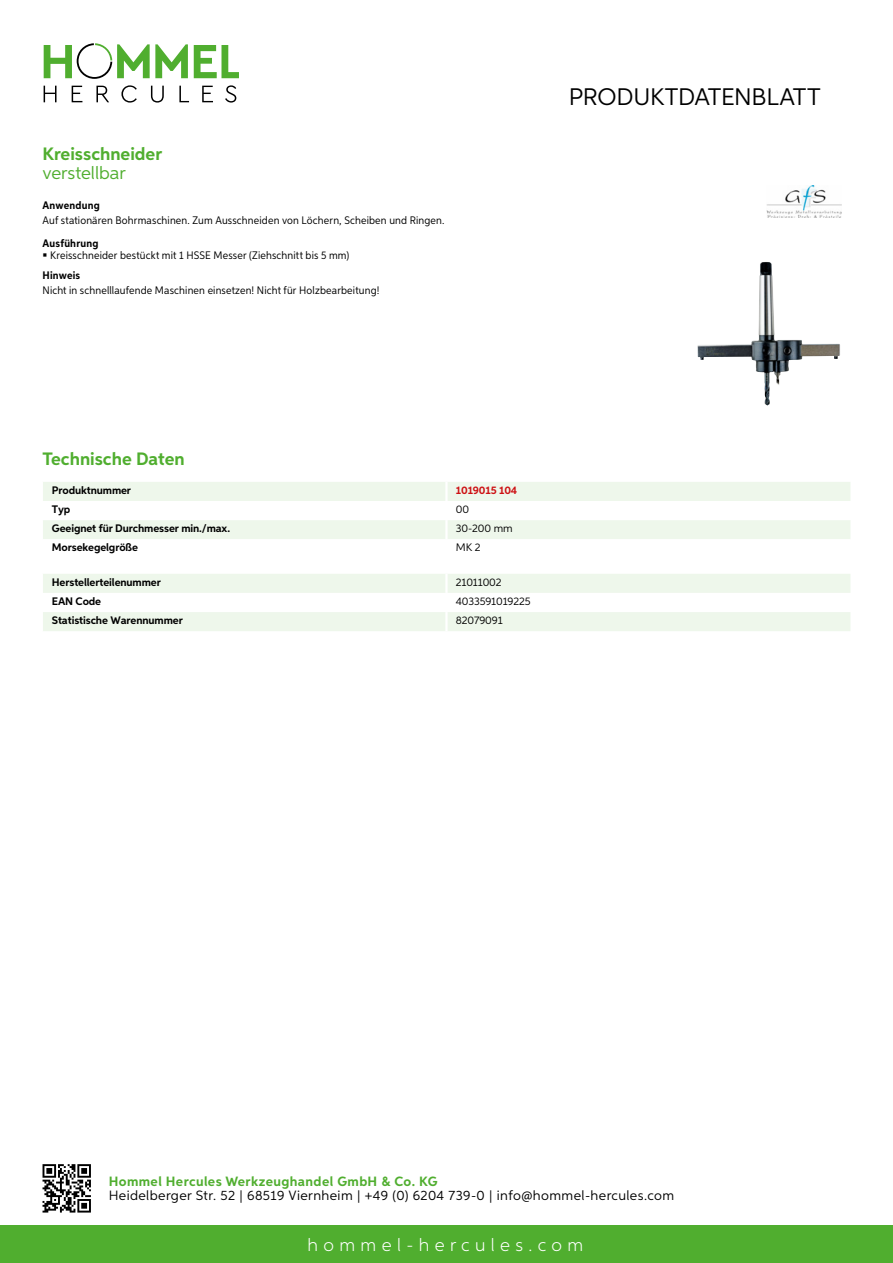
<style>
.page{position:relative;width:893px;height:1263px;background:#fff}
.page>*{position:absolute;margin:0;border:0;box-sizing:border-box;transform-origin:0 0}
.t1{font:24px "Aspira";letter-spacing:-.01em;color:#000}
.t2{font:700 18px "Aspira";color:#50ae2f}
.t3{font:300 18px "Aspira";letter-spacing:.3em;color:#fff}
.t4{font:18px "Aspira";color:#50ae2f}
.t5{font:13.5px "Aspira";letter-spacing:.03em;color:#000}
.t6{font:700 13.5px "Aspira";letter-spacing:.03em;color:#50ae2f}
.t7{font:10.95px "Aspira Nar";letter-spacing:.015em;color:#000}
.t8{font:700 10.95px "Aspira";letter-spacing:-.01em;color:#000}
.t9{font:10.95px "Aspira";letter-spacing:-.01em;color:#000}
.t10{font:700 10.95px "Aspira Nar";letter-spacing:.02em;color:#000}
.t11{font:700 10.95px "Aspira";letter-spacing:-.01em;color:#cd1013}
</style>
<div class="page">
<div style="left:0;top:1226px;width:893px;height:37px;background:#50ae2f"></div>
<svg style="left:43px;top:1164px;width:48px;height:48px"></svg>
<svg style="left:194px;top:45px;width:45px;height:33px"></svg>
<svg style="left:44px;top:43px;width:144px;height:36px"></svg>
<svg style="left:44px;top:86px;width:13px;height:16px"></svg>
<svg style="left:72px;top:86px;width:10px;height:16px"></svg>
<svg style="left:96px;top:86px;width:13px;height:16px"></svg>
<svg style="left:121px;top:85px;width:16px;height:18px"></svg>
<svg style="left:151px;top:86px;width:13px;height:17px"></svg>
<svg style="left:179px;top:86px;width:10px;height:16px"></svg>
<svg style="left:202px;top:86px;width:11px;height:16px"></svg>
<svg style="left:225px;top:85px;width:11px;height:18px"></svg>
<div style="left:43px;top:482px;width:807px;height:19px;background:#eef7eb"></div>
<div style="left:43px;top:520px;width:807px;height:19px;background:#eef7eb"></div>
<hr style="left:445px;top:482px;width:3px;height:19px;background:#fff">
<hr style="left:445px;top:520px;width:3px;height:19px;background:#fff">
<svg style="left:43px;top:574px;width:807px;height:57px"></svg>
<hr style="left:445px;top:612px;width:3px;height:19px;background:#fff">
<img style="left:697px;top:262px;width:92px;height:144px">
<img style="left:766px;top:185px;width:76px;height:32px">
<h2 class="t2" style="left:43px;top:142px;width:121px">Kreisschneider</h2>
<h2 class="t4" style="left:43px;top:162px;width:85px">verstellbar</h2>
<p class="t10" style="left:43px;top:199px;width:59px">Anwendung</p>
<p class="t7" style="left:43px;top:214px;width:404px">Auf stationären Bohrmaschinen. Zum Ausschneiden von Löchern, Scheiben und Ringen.</p>
<p class="t10" style="left:43px;top:236px;width:58px">Ausführung</p>
<p class="t7" style="left:50px;top:249px;width:301px">Kreisschneider bestückt mit 1 HSSE Messer (Ziehschnitt bis 5 mm)</p>
<p class="t10" style="left:43px;top:268px;width:39px">Hinweis</p>
<p class="t7" style="left:43px;top:283px;width:338px">Nicht in schnelllaufende Maschinen einsetzen! Nicht für Holzbearbeitung!</p>
<h1 class="t1" style="left:569px;top:82px;width:253px">Produktdatenblatt</h1>
<h2 class="t2" style="left:43px;top:448px;width:144px">Technische Daten</h2>
<p class="t8" style="left:52px;top:483px;width:81px">Produktnummer</p>
<p class="t11" style="left:456px;top:483px;width:63px">1019015 104</p>
<p class="t8" style="left:52px;top:502px;width:20px">Typ</p>
<p class="t9" style="left:456px;top:502px;width:15px">00</p>
<p class="t8" style="left:52px;top:521px;width:180px">Geeignet für Durchmesser min./max.</p>
<p class="t9" style="left:456px;top:522px;width:58px">30-200 mm</p>
<p class="t8" style="left:52px;top:541px;width:88px">Morsekegelgröße</p>
<p class="t9" style="left:456px;top:541px;width:26px">MK 2</p>
<p class="t8" style="left:52px;top:575px;width:111px">Herstellerteilenummer</p>
<p class="t9" style="left:456px;top:575px;width:47px">21011002</p>
<p class="t8" style="left:52px;top:594px;width:51px">EAN Code</p>
<p class="t9" style="left:456px;top:594px;width:76px">4033591019225</p>
<p class="t8" style="left:52px;top:613px;width:132px">Statistische Warennummer</p>
<p class="t9" style="left:456px;top:613px;width:48px">82079091</p>
<p class="t6" style="left:109px;top:1172px;width:330px">Hommel Hercules Werkzeughandel GmbH &amp; Co. KG</p>
<p class="t5" style="left:109px;top:1187px;width:567px">Heidelberger Str. 52 | 68519 Viernheim | +49 (0) 6204 739-0 | info@hommel-hercules.com</p>
<h2 class="t3" style="left:307px;top:1234px;width:277px">hommel-hercules.com</h2>
</div>
